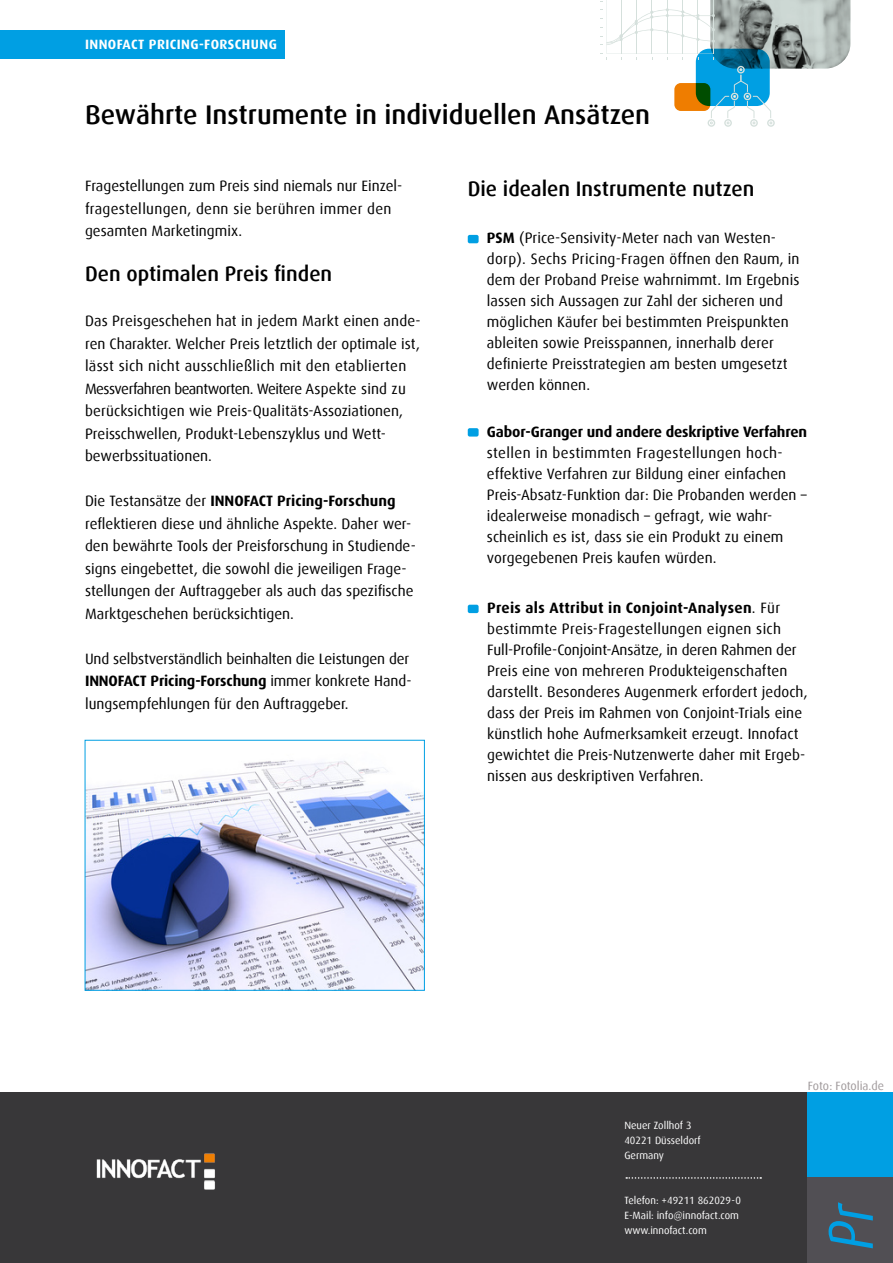
<style>
.page{position:relative;width:893px;height:1263px;background:#fff}
.page>*{position:absolute;margin:0;border:0;box-sizing:border-box;transform-origin:0 0}
.t1{font:italic 63.45px "Dax";color:#009fe3;scale:.84 1}
.t2{font:500 27px "Dax";color:#000}
.t3{font:500 21px "Dax";color:#000}
.t4{font:15px/21px "Dax";letter-spacing:.005em;color:#000}
.t5{font:700 15px "Dax";letter-spacing:-.01em;color:#000}
.t6{font:700 13.5px "Dax";letter-spacing:.03em;color:#fff}
.t7{font:12px "Dax";letter-spacing:-.005em;color:#a09a9c}
.t8{font:10.5px/15px "Dax";color:#fff}
.s1{font-weight:700}
</style>
<div class="page">
<div style="left:468px;top:235px;width:11px;height:8px;background:#009fe3;border-radius:2px"></div>
<div style="left:468px;top:428px;width:11px;height:9px;background:#009fe3;border-radius:2px"></div>
<div style="left:468px;top:605px;width:11px;height:8px;background:#009fe3;border-radius:2px"></div>
<svg style="left:600px;top:0;width:250px;height:127px"></svg>
<div style="left:0;top:1093px;width:893px;height:170px;background:#383739"></div>
<div style="left:0;top:31px;width:285px;height:28px;background:#009fe3"></div>
<div style="left:808px;top:1093px;width:85px;height:170px;background:#009fe3"></div>
<div style="left:808px;top:1178px;width:85px;height:85px;background:#514f54"></div>
<svg style="left:626px;top:1177px;width:135px;height:2px"></svg>
<img style="left:87px;top:760px;width:336px;height:229px">
<div style="left:85px;top:740px;width:340px;height:251px;border:1px solid #009fe3"></div>
<img style="left:96px;top:1153px;width:119px;height:37px">
<p class="t6" style="left:85px;top:37px;width:193px">INNOFACT PRICING-FORSCHUNG</p>
<h2 class="t2" style="left:85px;top:99px;width:567px">Bewährte Instrumente in individuellen Ansätzen</h2>
<p class="t4" style="left:85px;top:175px;width:319px;line-height:22.5px">Fragestellungen zum Preis sind niemals nur Einzel&shy;fragestellungen, denn sie berühren immer den gesamten Marketingmix.</p>
<h3 class="t3" style="left:85px;top:262px;width:249px">Den optimalen Preis finden</h3>
<p class="t4" style="left:85px;top:310px;width:337px;line-height:22.5px">Das Preisgeschehen hat in jedem Markt einen ande&shy;ren Charakter. Welcher Preis letztlich der optimale ist, lässt sich nicht ausschließlich mit den etablierten Messverfahren beantworten. Weitere Aspekte sind zu berücksichtigen wie Preis-Qualitäts-Assoziationen, Preisschwellen, Produkt-Lebenszyklus und Wett&shy;bewerbssituationen.</p>
<p class="t4" style="left:85px;top:490px;width:332px;line-height:22.5px">Die Testansätze der <span class="s1">INNOFACT Pricing-Forschung </span>reflektieren diese und ähnliche Aspekte. Daher wer&shy;den bewährte Tools der Preisforschung in Studiende&shy;signs eingebettet, die sowohl die jeweiligen Frage&shy;stellungen der Auftraggeber als auch das spezifische Marktgeschehen berücksichtigen.</p>
<p class="t4" style="left:85px;top:647px;width:328px;line-height:22.5px">Und selbstverständlich beinhalten die Leistungen der<br><span class="s1">INNOFACT Pricing-Forschung</span> immer konkrete Hand&shy;lungsempfehlungen für den Auftraggeber.</p>
<h3 class="t3" style="left:468px;top:177px;width:288px">Die idealen Instrumente nutzen</h3>
<p class="t4" style="left:487px;top:228px;width:314px"><span class="s1">PSM</span> (Price-Sensivity-Meter nach van Westen&shy;dorp). Sechs Pricing-Fragen öffnen den Raum, in dem der Proband Preise wahrnimmt. Im Ergebnis lassen sich Aussagen zur Zahl der sicheren und möglichen Käufer bei bestimmten Preispunkten ableiten sowie Preisspannen, innerhalb derer definierte Preisstrategien am besten umgesetzt werden können.</p>
<p class="t5" style="left:487px;top:423px;width:322px">Gabor-Granger und andere deskriptive Verfahren</p>
<p class="t4" style="left:487px;top:442px;width:321px">stellen in bestimmten Fragestellungen hoch&shy;effektive Verfahren zur Bildung einer einfachen Preis-Absatz-Funktion dar: Die Probanden werden – idealerweise monadisch – gefragt, wie wahr&shy;scheinlich es ist, dass sie ein Produkt zu einem vorgegebenen Preis kaufen würden.</p>
<p class="t4" style="left:487px;top:597px;width:322px"><span class="s1">Preis als Attribut in Conjoint-Analysen</span>. Für bestimmte Preis-Fragestellungen eignen sich Full-Profile-Conjoint-Ansätze, in deren Rahmen der Preis eine von mehreren Produkteigenschaften darstellt. Besonderes Augenmerk erfordert jedoch, dass der Preis im Rahmen von Conjoint-Trials eine künstlich hohe Aufmerksamkeit erzeugt. Innofact gewichtet die Preis-Nutzenwerte daher mit Ergeb&shy;nissen aus deskriptiven Verfahren.</p>
<p class="t8" style="left:624px;top:1118px;width:78px">Neuer Zollhof 3<br>40221 Düsseldorf<br>Germany</p>
<p class="t8" style="left:624px;top:1193px;width:118px">Telefon: +49211 862029-0<br>E-Mail: info@innofact.com www.innofact.com</p>
<p class="t7" style="left:808px;top:1079px;width:78px">Foto: Fotolia.de</p>
<h1 class="t1" style="left:816px;top:1250px;width:58px;rotate:-90deg">Pr</h1>
</div>
